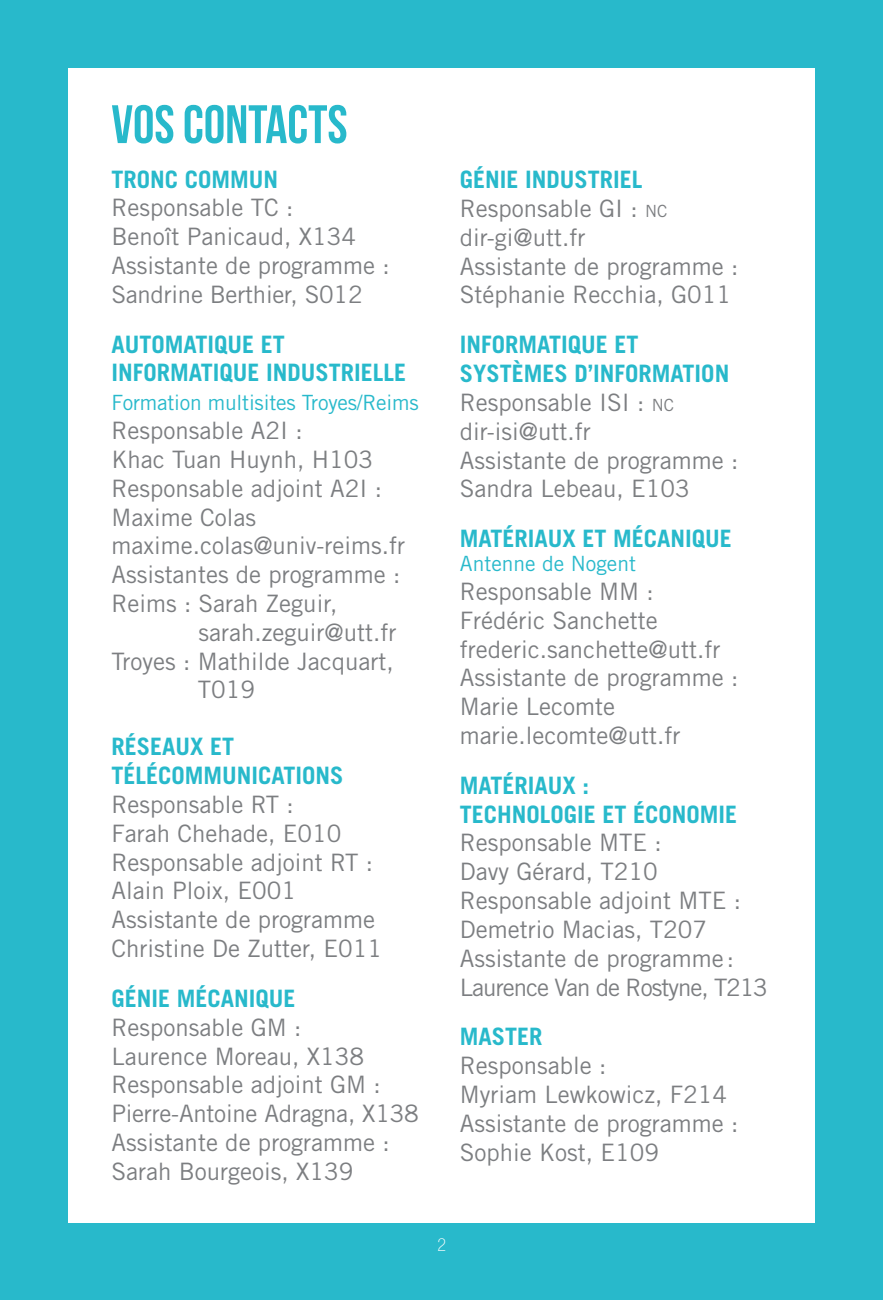
<style>
.page{position:relative;width:883px;height:1300px;background:#28b9cb}
.page>*{position:absolute;margin:0;border:0;box-sizing:border-box;transform-origin:0 0}
.t1{font:54px "Bebas Neue";color:#28b9cb}
.t2{font:24px/28.8px "Trade Gothic LT Std";color:#7c7e81}
.t3{font:700 24px/28.8px "Trade Gothic LT Std";color:#28b9cb}
.t4{font:21px "Trade Gothic LT Std";letter-spacing:-.01em;color:#28b9cb}
.t5{font:100 condensed 18px "Helvetica Neue LT Std";color:#fff}
.s1{font-weight:700;color:#28b9cb}
.s2{font-size:16.8px}
</style>
<div class="page">
<div style="left:69px;top:69px;width:746px;height:1154px;background:#fff"></div>
<h1 class="t1" style="left:111px;top:95px;width:238px">VOS CONTACTS</h1>
<p class="t3" style="left:111px;top:164px;width:168px">TRONC COMMUN</p>
<p class="t2" style="left:111px;top:193px;width:280px">Responsable TC :<br>Benoît Panicaud, X134<br>Assistante de programme :<br>Sandrine Berthier, S012</p>
<p class="t3" style="left:111px;top:329px;width:296px">AUTOMATIQUE ET<br>INFORMATIQUE INDUSTRIELLE</p>
<p class="t4" style="left:111px;top:390px;width:309px">Formation multisites Troyes/Reims</p>
<p class="t2" style="left:111px;top:416px;width:295px">Responsable A2I :<br>Khac Tuan Huynh, H103<br>Responsable adjoint A2I :<br>Maxime Colas maxime.colas@univ-reims.fr<br>Assistantes de programme :<br>Reims : Sarah Zeguir,</p>
<p class="t2" style="left:199px;top:617px;width:199px">sarah.zeguir@utt.fr</p>
<p class="t2" style="left:111px;top:646px;width:284px">Troyes : Mathilde Jacquart,</p>
<p class="t2" style="left:198px;top:675px;width:59px">T019</p>
<p class="t3" style="left:111px;top:732px;width:234px">RÉSEAUX ET<br>TÉLÉCOMMUNICATIONS</p>
<p class="t2" style="left:111px;top:790px;width:272px">Responsable RT :<br>Farah Chehade, E010<br>Responsable adjoint RT :<br>Alain Ploix, E001<br>Assistante de programme<br>Christine De Zutter, E011</p>
<p class="t3" style="left:111px;top:983px;width:186px">GÉNIE MÉCANIQUE</p>
<p class="t2" style="left:111px;top:1012px;width:309px">Responsable GM :<br>Laurence Moreau, X138<br>Responsable adjoint GM :<br>Pierre-Antoine Adragna, X138<br>Assistante de programme :<br>Sarah Bourgeois, X139</p>
<p class="t2" style="left:460px;top:165px;width:280px"><span class="s1">GÉNIE INDUSTRIEL<br></span>Responsable GI : <span class="s2">NC </span>dir-gi@utt.fr<br>Assistante de programme :<br>Stéphanie Recchia, G011</p>
<p class="t2" style="left:460px;top:330px;width:280px"><span class="s1">INFORMATIQUE ET<br>SYSTÈMES D’INFORMATION<br></span>Responsable ISI : <span class="s2">NC </span>dir-isi@utt.fr<br>Assistante de programme :<br>Sandra Lebeau, E103</p>
<p class="t3" style="left:460px;top:524px;width:274px">MATÉRIAUX ET MÉCANIQUE</p>
<p class="t4" style="left:460px;top:551px;width:178px">Antenne de Nogent</p>
<p class="t2" style="left:460px;top:577px;width:280px">Responsable MM :<br>Frédéric Sanchette frederic.sanchette@utt.fr<br>Assistante de programme :<br>Marie Lecomte marie.lecomte@utt.fr</p>
<p class="t3" style="left:460px;top:770px;width:279px">MATÉRIAUX :<br>TECHNOLOGIE ET ÉCONOMIE</p>
<p class="t2" style="left:460px;top:828px;width:309px">Responsable MTE :<br>Davy Gérard, T210<br>Responsable adjoint MTE :<br>Demetrio Macias, T207<br>Assistante de programme:<br>Laurence Van de Rostyne, T213</p>
<p class="t3" style="left:460px;top:1022px;width:84px">MASTER</p>
<p class="t2" style="left:460px;top:1051px;width:280px">Responsable :<br>Myriam Lewkowicz, F214<br>Assistante de programme :<br>Sophie Kost, E109</p>
<p class="t5" style="left:438px;top:1234px;width:10px">2</p>
</div>
